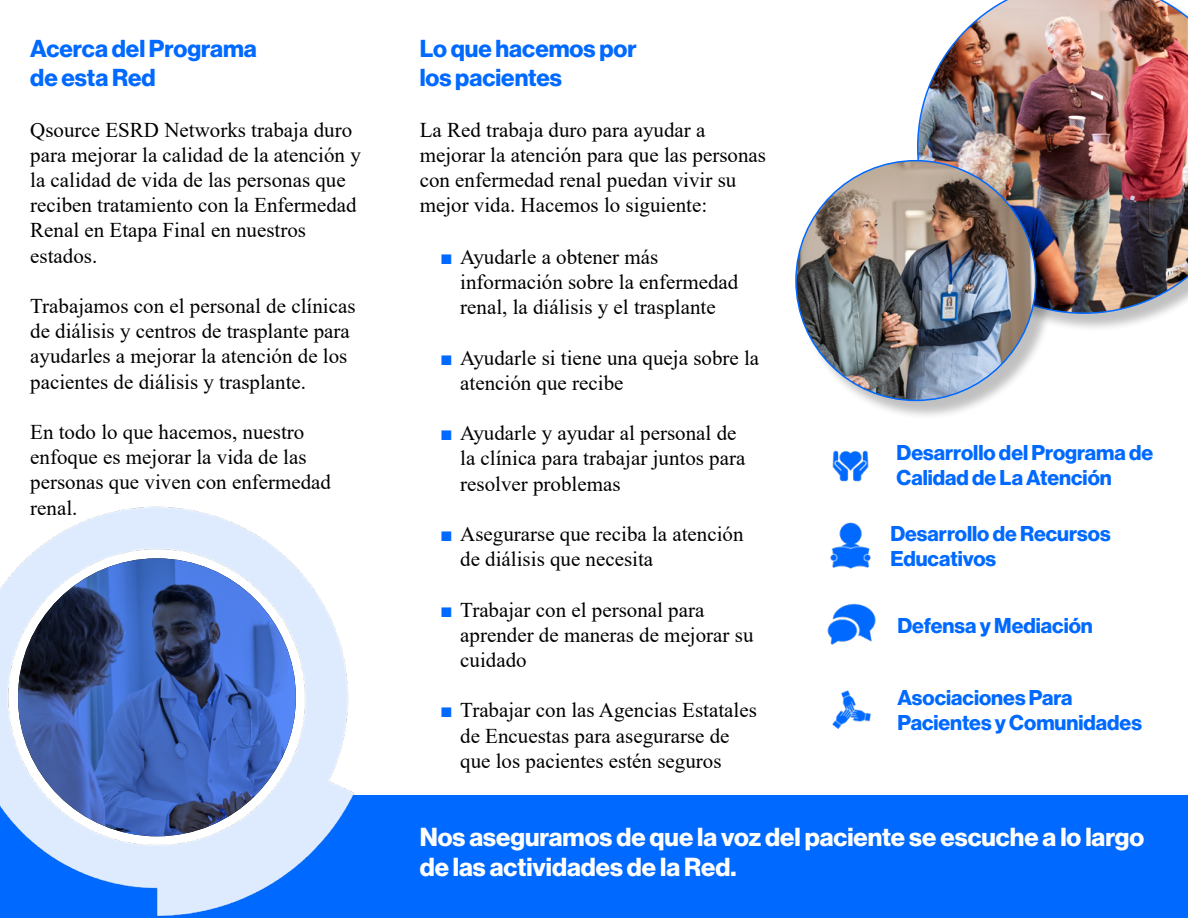
<style>
.page{position:relative;width:1188px;height:918px;background:#fff}
.page>*{position:absolute;margin:0;border:0;box-sizing:border-box;transform-origin:0 0}
.t1{font:25.5px/30.6px "N Haas Grotesk DS Pro 75 Bd";color:#fff}
.t2{font:24px/28.8px "N Haas Grotesk DS Pro 75 Bd";color:#0069ff}
.t3{font:21px/25.2px "Times New Roman";color:#000}
.t4{font:21px/25.2px "N Haas Grotesk DS Pro 75 Bd";color:#0069ff}
.s1{color:#0069ff}
</style>
<div class="page">
<div style="left:0;top:796px;width:1188px;height:122px;background:#0069ff"></div>
<div style="left:919px;top:0;width:269px;height:333px;background:#000;opacity:.25"></div>
<img style="left:917px;top:0;width:271px;height:314px">
<div style="left:797px;top:162px;width:258px;height:258px;background:#000;opacity:.25"></div>
<img style="left:796px;top:161px;width:240px;height:239px;border-radius:120px">
<img style="left:824px;top:597px;width:55px;height:56px;border-radius:28px">
<img style="left:823px;top:518px;width:55px;height:56px;border-radius:28px">
<img style="left:824px;top:682px;width:56px;height:56px;border-radius:28px">
<img style="left:822px;top:436px;width:56px;height:56px;border-radius:28px">
<img style="left:0;top:506px;width:389px;height:411px">
<img style="left:18px;top:558px;width:278px;height:278px;border-radius:139px">
<p class="t2" style="left:30px;top:35px;width:228px">Acerca del Programa de esta Red</p>
<p class="t3" style="left:30px;top:116px;width:332px">Qsource ESRD Networks trabaja duro para mejorar la calidad de la atención y la calidad de vida de las personas que reciben tratamiento con la Enfermedad<br>Renal en Etapa Final en nuestros estados.</p>
<p class="t3" style="left:30px;top:293px;width:327px">Trabajamos con el personal de clínicas de diálisis y centros de trasplante para ayudarles a mejorar la atención de los pacientes de diálisis y trasplante.</p>
<p class="t3" style="left:30px;top:419px;width:302px">En todo lo que hacemos, nuestro enfoque es mejorar la vida de las personas que viven con enfermedad renal.</p>
<p class="t2" style="left:420px;top:35px;width:218px">Lo que hacemos por los pacientes</p>
<p class="t3" style="left:420px;top:116px;width:348px">La Red trabaja duro para ayudar a mejorar la atención para que las personas con enfermedad renal puedan vivir su mejor vida. Hacemos lo siguiente:</p>
<p class="t3" style="left:460px;top:243px;width:280px;text-indent:-20px"><span class="s1">■</span> Ayudarle a obtener más información sobre la enfermedad renal, la diálisis y el trasplante</p>
<p class="t3" style="left:460px;top:344px;width:301px;text-indent:-20px"><span class="s1">■</span> Ayudarle si tiene una queja sobre la atención que recibe</p>
<p class="t3" style="left:460px;top:420px;width:287px;text-indent:-20px"><span class="s1">■</span> Ayudarle y ayudar al personal de la clínica para trabajar juntos para resolver problemas</p>
<p class="t3" style="left:460px;top:521px;width:285px;text-indent:-20px"><span class="s1">■</span> Asegurarse que reciba la atención de diálisis que necesita</p>
<p class="t3" style="left:460px;top:596px;width:295px;text-indent:-20px"><span class="s1">■</span> Trabajar con el personal para aprender de maneras de mejorar su cuidado</p>
<p class="t3" style="left:460px;top:697px;width:298px;text-indent:-20px"><span class="s1">■</span> Trabajar con las Agencias Estatales de Encuestas para asegurarse de que los pacientes estén seguros</p>
<p class="t4" style="left:897px;top:440px;width:258px">Desarrollo del Programa de<br>Calidad de La Atención</p>
<p class="t4" style="left:890px;top:521px;width:222px">Desarrollo de Recursos<br>Educativos</p>
<p class="t4" style="left:898px;top:613px;width:197px">Defensa y Mediación</p>
<p class="t4" style="left:898px;top:686px;width:246px">Asociaciones Para<br>Pacientes y Comunidades</p>
<p class="t1" style="left:420px;top:822px;width:726px">Nos aseguramos de que la voz del paciente se escuche a lo largo de las actividades de la Red.</p>
</div>
